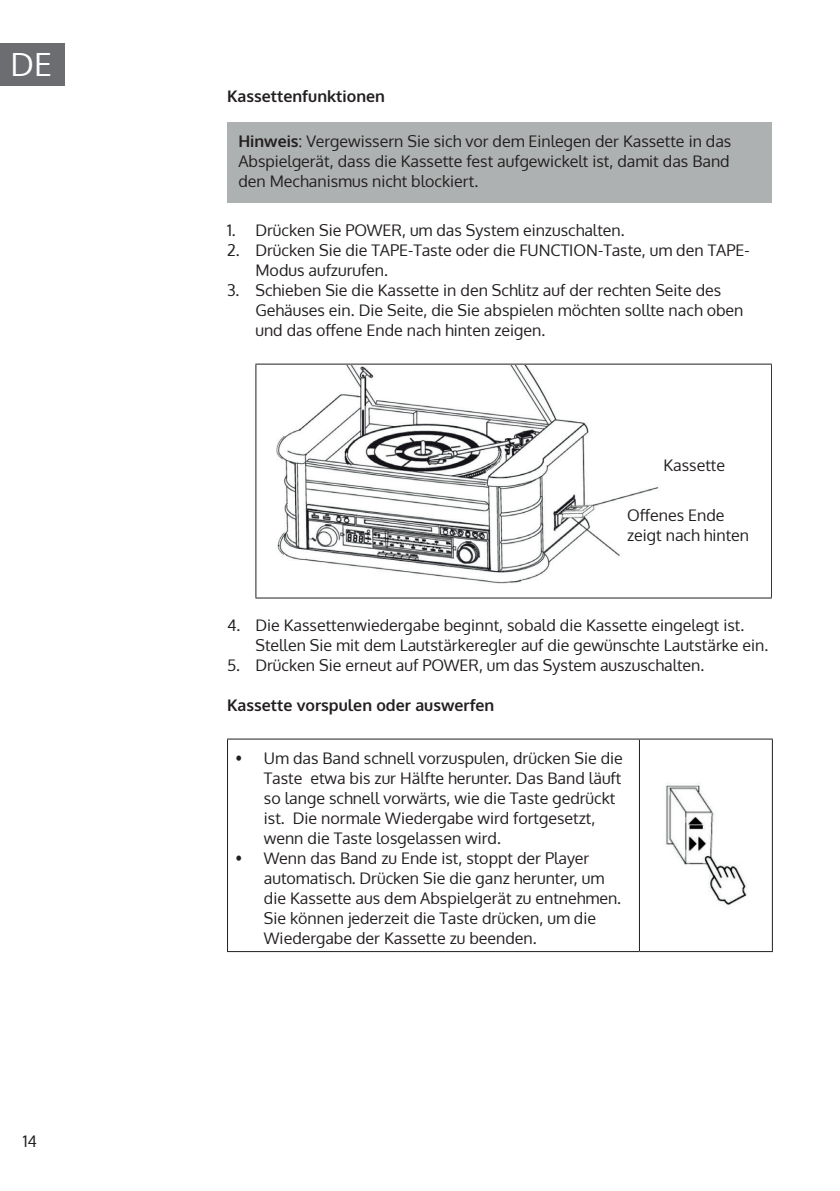
<style>
.page{position:relative;width:840px;height:1191px;background:#fff}
.page>*{position:absolute;margin:0;border:0;box-sizing:border-box;transform-origin:0 0}
.t1{font:32px "Oxygen";color:#fff}
.t2{font:16px/20px "Oxygen";color:#231f20}
.t3{font:700 16px "Oxygen";color:#231f20}
.s1{font-weight:700}
</style>
<div class="page">
<div style="left:0;top:43px;width:65px;height:42px;background:#6c6d70"></div>
<div style="left:227px;top:122px;width:544px;height:80px;background:#aeb1b1"></div>
<hr style="left:255px;top:363px;width:516px;height:1px;background:#231f20">
<hr style="left:255px;top:364px;width:1px;height:233px;background:#231f20">
<hr style="left:770px;top:364px;width:1px;height:233px;background:#231f20">
<hr style="left:255px;top:597px;width:516px;height:1px;background:#231f20">
<img style="left:276px;top:365px;width:383px;height:219px">
<hr style="left:227px;top:738px;width:412px;height:1px;background:#231f20">
<hr style="left:227px;top:739px;width:1px;height:212px;background:#231f20">
<hr style="left:639px;top:738px;width:133px;height:1px;background:#231f20">
<hr style="left:638px;top:739px;width:1px;height:212px;background:#231f20">
<hr style="left:771px;top:739px;width:1px;height:212px;background:#231f20">
<hr style="left:227px;top:951px;width:412px;height:1px;background:#231f20">
<hr style="left:639px;top:951px;width:133px;height:1px;background:#231f20">
<img style="left:666px;top:783px;width:81px;height:123px">
<h1 class="t1" style="left:11px;top:43px;width:43px">DE</h1>
<p class="t2" style="left:23px;top:1130px;width:16px">14</p>
<p class="t3" style="left:227px;top:86px;width:159px">Kassettenfunktionen</p>
<p class="t2" style="left:238px;top:131px;width:494px;text-align:justify"><span class="s1">Hinweis</span>: Vergewissern Sie sich vor dem Einlegen der Kassette in das Abspielgerät, dass die Kassette fest aufgewickelt ist, damit das Band den Mechanismus nicht blockiert.</p>
<p class="t2" style="left:227px;top:220px;width:399px">1. Drücken Sie POWER, um das System einzuschalten.</p>
<p class="t2" style="left:255px;top:240px;width:495px;text-indent:-28px">2. Drücken Sie die TAPE-Taste oder die FUNCTION-Taste, um den TAPE-<br>Modus aufzurufen.</p>
<p class="t2" style="left:255px;top:280px;width:489px;text-indent:-28px">3. Schieben Sie die Kassette in den Schlitz auf der rechten Seite des<br>Gehäuses ein. Die Seite, die Sie abspielen möchten sollte nach oben und das offene Ende nach hinten zeigen.</p>
<p class="t2" style="left:663px;top:455px;width:63px">Kassette</p>
<p class="t2" style="left:626px;top:505px;width:123px">Offenes Ende zeigt nach hinten</p>
<p class="t2" style="left:255px;top:615px;width:514px;text-indent:-28px">4. Die Kassettenwiedergabe beginnt, sobald die Kassette eingelegt ist.<br>Stellen Sie mit dem Lautstärkeregler auf die gewünschte Lautstärke ein.</p>
<p class="t2" style="left:227px;top:655px;width:478px">5. Drücken Sie erneut auf POWER, um das System auszuschalten.</p>
<p class="t3" style="left:227px;top:694px;width:269px">Kassette vorspulen oder auswerfen</p>
<p class="t2" style="left:264px;top:748px;width:360px;text-indent:-28px">• Um das Band schnell vorzuspulen, drücken Sie die Taste etwa bis zur Hälfte herunter. Das Band läuft so lange schnell vorwärts, wie die Taste gedrückt ist. Die normale Wiedergabe wird fortgesetzt, wenn die Taste losgelassen wird.</p>
<p class="t2" style="left:264px;top:848px;width:358px;text-indent:-28px">• Wenn das Band zu Ende ist, stoppt der Player automatisch. Drücken Sie die ganz herunter, um die Kassette aus dem Abspielgerät zu entnehmen.<br>Sie können jederzeit die Taste drücken, um die Wiedergabe der Kassette zu beenden.</p>
</div>
